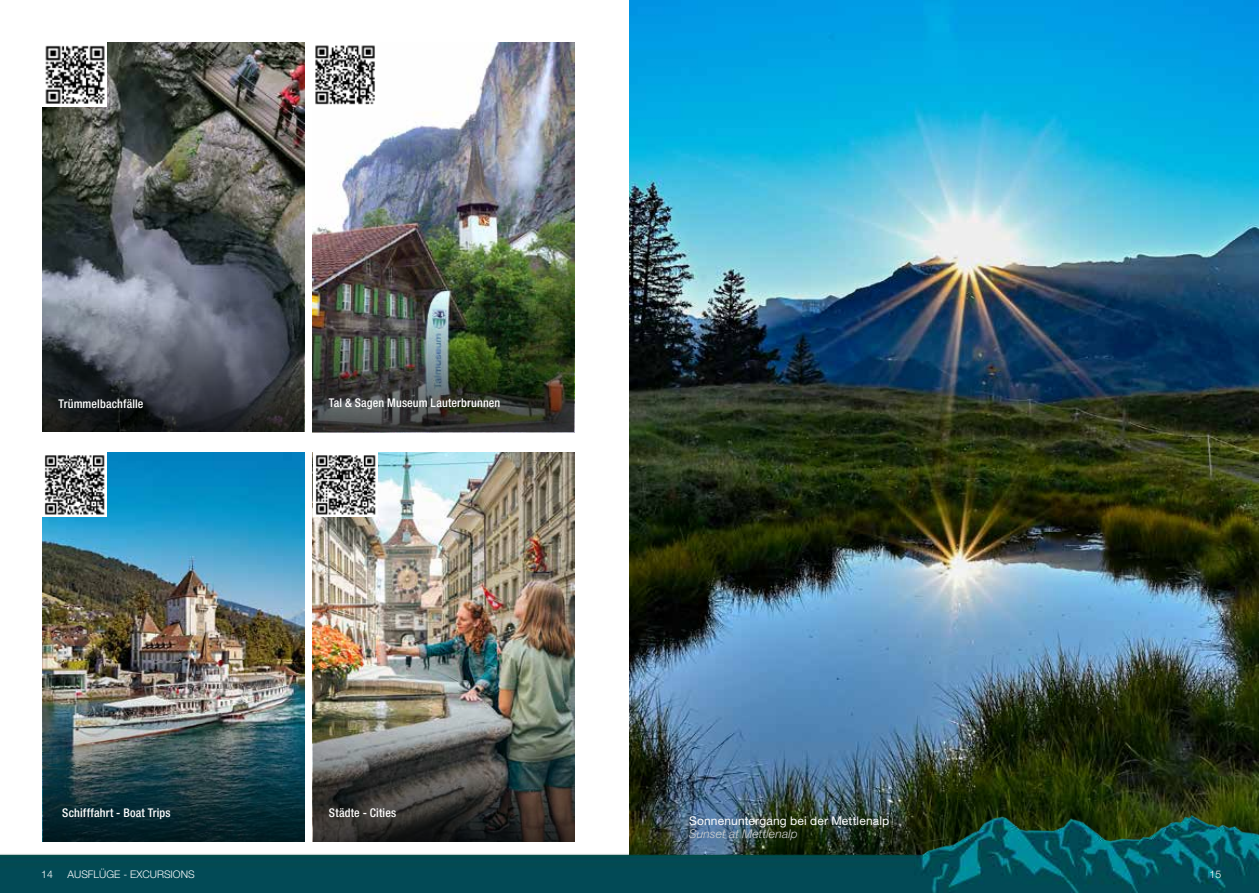
<style>
.page{position:relative;width:1259px;height:893px;background:#fff}
.page>*{position:absolute;margin:0;border:0;box-sizing:border-box;transform-origin:0 0}
.t1{font:500 condensed 12px "Helvetica Neue";letter-spacing:.015em;color:#fff}
.t2{font:12px "Helvetica Neue";letter-spacing:.015em;color:#fff}
.t3{font:italic 300 12px "Helvetica Neue";letter-spacing:.015em;color:#cfd0d0}
.t4{font:300 10.5px "Helvetica Neue LT Pro";color:#fff}
</style>
<div class="page">
<img style="left:313px;top:43px;width:261px;height:253px">
<img style="left:313px;top:43px;width:64px;height:63px">
<img style="left:313px;top:296px;width:261px;height:136px">
<img style="left:43px;top:452px;width:261px;height:254px">
<img style="left:313px;top:452px;width:261px;height:254px">
<img style="left:313px;top:452px;width:64px;height:64px">
<img style="left:43px;top:452px;width:64px;height:64px">
<img style="left:43px;top:706px;width:261px;height:109px">
<img style="left:313px;top:706px;width:261px;height:109px">
<img style="left:43px;top:43px;width:261px;height:253px">
<img style="left:43px;top:43px;width:64px;height:63px">
<svg style="left:43px;top:296px;width:261px;height:136px;background:#4a4f58"></svg>
<img style="left:630px;top:0;width:629px;height:815px">
<img style="left:0;top:815px;width:1259px;height:78px">
<p class="t1" style="left:59px;top:396px;width:86px">Trümmelbachfälle</p>
<p class="t1" style="left:329px;top:396px;width:173px">Tal &amp; Sagen Museum Lauterbrunnen</p>
<p class="t1" style="left:62px;top:806px;width:110px">Schifffahrt - Boat Trips</p>
<p class="t1" style="left:329px;top:806px;width:69px">Städte - Cities</p>
<p class="t2" style="left:689px;top:813px;width:202px">Sonnenuntergang bei der Mettlenalp</p>
<p class="t3" style="left:689px;top:826px;width:110px">Sunset at Mettlenalp</p>
<p class="t4" style="left:41px;top:868px;width:13px">14</p>
<p class="t4" style="left:68px;top:868px;width:129px">AUSFLÜGE - EXCURSIONS</p>
<p class="t4" style="left:1209px;top:868px;width:13px">15</p>
</div>
